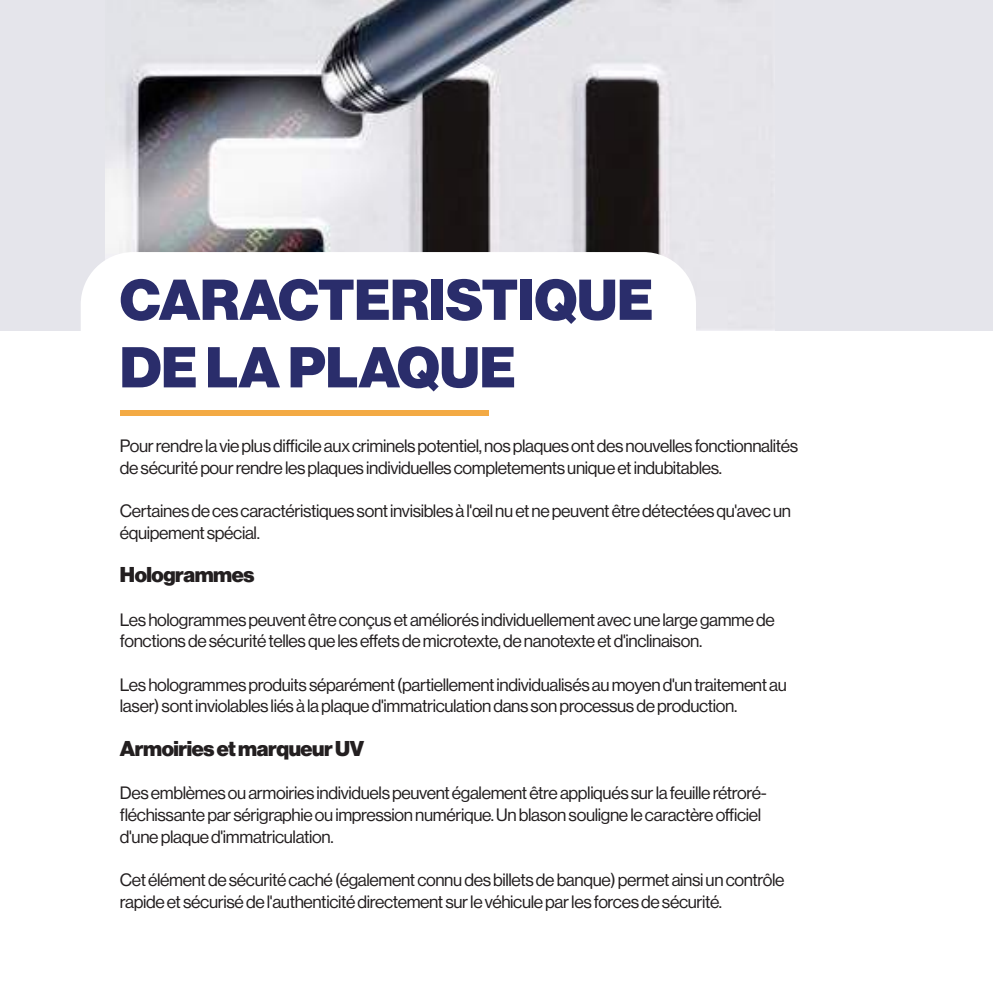
<style>
.page{position:relative;width:993px;height:993px;background:#fff}
.page>*{position:absolute;margin:0;border:0;box-sizing:border-box;transform-origin:0 0}
.t1{font:900 56.18px/67.5px "Neue Haas Display";color:#2a2d6b}
.t2{font:900 21px "Neue Haas Display";letter-spacing:-.02em;color:#231f20}
.t3{font:17.5px/21.7px "Neue Haas Display";letter-spacing:-.02em;color:#231f20}
</style>
<div class="page">
<div style="left:0;top:0;width:992px;height:330px;background:#e5e5eb"></div>
<img style="left:105px;top:0;width:636px;height:330px">
<div style="left:81px;top:252px;width:614px;height:180px;background:#fff;border-radius:53px"></div>
<div style="left:121px;top:410px;width:368px;height:5px;background:#f3aa44"></div>
<h1 class="t1" style="left:120px;top:267px;width:534px">CARACTERISTIQUE<br>DE LA PLAQUE</h1>
<p class="t3" style="left:120px;top:435px;width:679px">Pour rendre la vie plus difficile aux criminels potentiel, nos plaques ont des nouvelles fonctionnalités de sécurité pour rendre les plaques individuelles completements unique et indubitables.</p>
<p class="t3" style="left:120px;top:500px;width:672px">Certaines de ces caractéristiques sont invisibles à l'œil nu et ne peuvent être détectées qu'avec un équipement spécial.</p>
<p class="t2" style="left:120px;top:562px;width:136px">Hologrammes</p>
<p class="t3" style="left:120px;top:608px;width:656px">Les hologrammes peuvent être conçus et améliorés individuellement avec une large gamme de fonctions de sécurité telles que les effets de microtexte, de nanotexte et d'inclinaison.</p>
<p class="t3" style="left:120px;top:673px;width:668px">Les hologrammes produits séparément (partiellement individualisés au moyen d'un traitement au laser) sont inviolables liés à la plaque d'immatriculation dans son processus de production.</p>
<p class="t2" style="left:120px;top:736px;width:246px">Armoiries et marqueur UV</p>
<p class="t3" style="left:120px;top:782px;width:648px">Des emblèmes ou armoiries individuels peuvent également être appliqués sur la feuille rétroré&shy;fléchissante par sérigraphie ou impression numérique. Un blason souligne le caractère officiel d'une plaque d'immatriculation.</p>
<p class="t3" style="left:120px;top:869px;width:666px">Cet élément de sécurité caché (également connu des billets de banque) permet ainsi un contrôle rapide et sécurisé de l'authenticité directement sur le véhicule par les forces de sécurité.</p>
</div>
